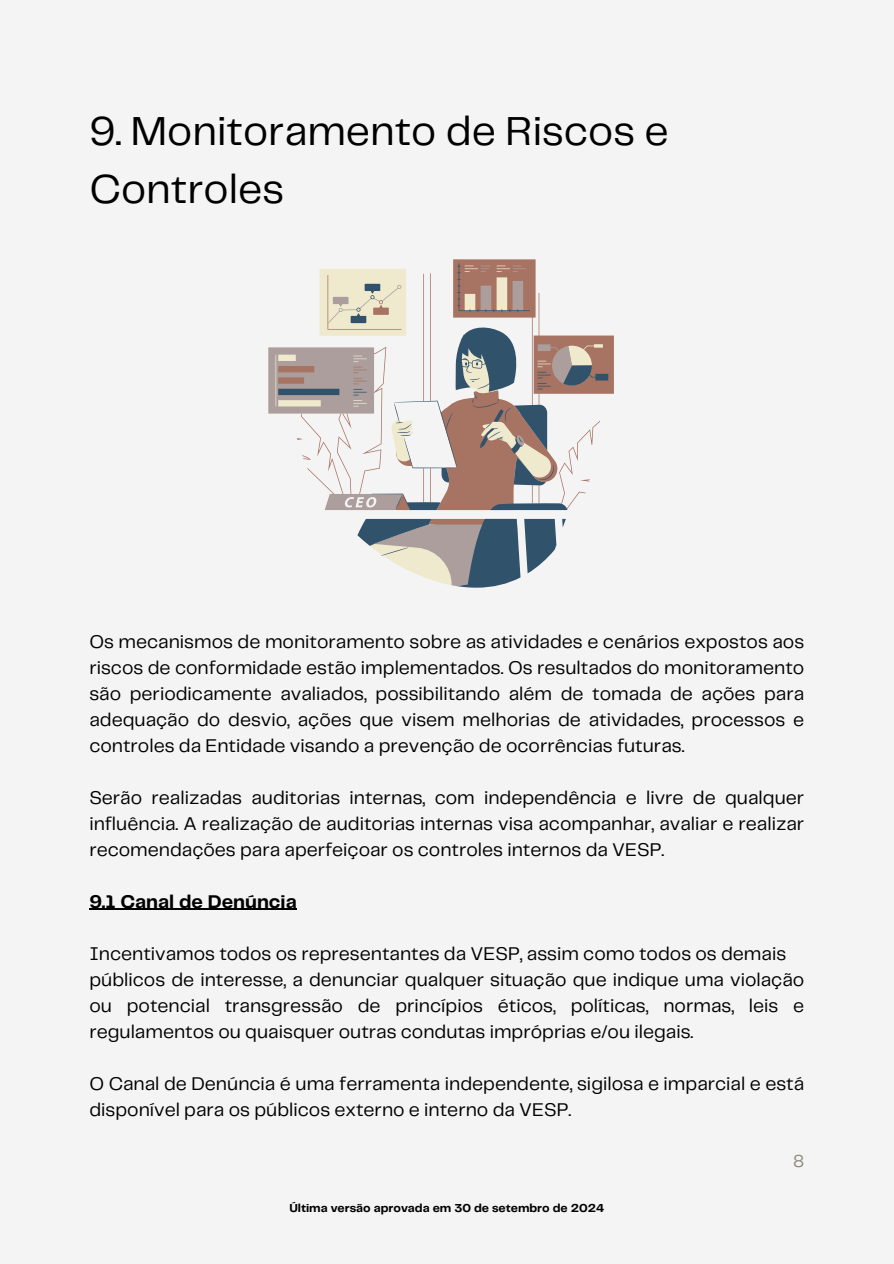
<style>
.page{position:relative;width:894px;height:1264px;background:#fff}
.page>*{position:absolute;margin:0;border:0;box-sizing:border-box;transform-origin:0 0}
.t1{font:42px/58.5px "Telegraf";color:#000}
.t2{font:19.05px/26px "Telegraf";color:#000;text-align:justify}
.t3{font:700 19.05px "Telegraf";color:#000}
.t4{font:18px "Telegraf";color:#8f8a7e}
.t5{font:700 12px "Telegraf";color:#000}
</style>
<div class="page">
<div style="left:0;top:0;width:893px;height:1263px;background:#f4f4f4"></div>
<hr style="left:89px;top:909px;width:208px;height:1px;background:#000">
<svg style="left:453px;top:259px;width:160px;height:135px"></svg>
<svg style="left:268px;top:347px;width:10px;height:67px"></svg>
<svg style="left:278px;top:263px;width:330px;height:324px"></svg>
<p class="t1" style="left:89px;top:103px;width:580px">9. Monitoramento de Riscos e<br>Controles</p>
<h1 class="t2" style="left:89px;top:629px;width:716px">Os mecanismos de monitoramento sobre as atividades e cenários expostos aos riscos de conformidade estão implementados. Os resultados do monitoramento são periodicamente avaliados, possibilitando além de tomada de ações para adequação do desvio, ações que visem melhorias de atividades, processos e controles da Entidade visando a prevenção de ocorrências futuras.</h1>
<p class="t2" style="left:89px;top:785px;width:716px">Serão realizadas auditorias internas, com independência e livre de qualquer influência. A realização de auditorias internas visa acompanhar, avaliar e realizar recomendações para aperfeiçoar os controles internos da VESP.</p>
<h3 class="t3" style="left:89px;top:893px;width:209px">9.1 Canal de Denúncia</h3>
<h3 class="t2" style="left:89px;top:941px;width:716px;text-align:left">Incentivamos todos os representantes da VESP, assim como todos os demais públicos de interesse, a denunciar qualquer situação que indique uma violação ou potencial transgressão de princípios éticos, políticas, normas, leis e regulamentos ou quaisquer outras condutas impróprias e/ou ilegais.</h3>
<h2 class="t2" style="left:89px;top:1071px;width:716px">O Canal de Denúncia é uma ferramenta independente, sigilosa e imparcial e está disponível para os públicos externo e interno da VESP.</h2>
<h3 class="t5" style="left:289px;top:1202px;width:316px">Última versão aprovada em 30 de setembro de 2024</h3>
<h3 class="t4" style="left:792px;top:1153px;width:13px">8</h3>
</div>
